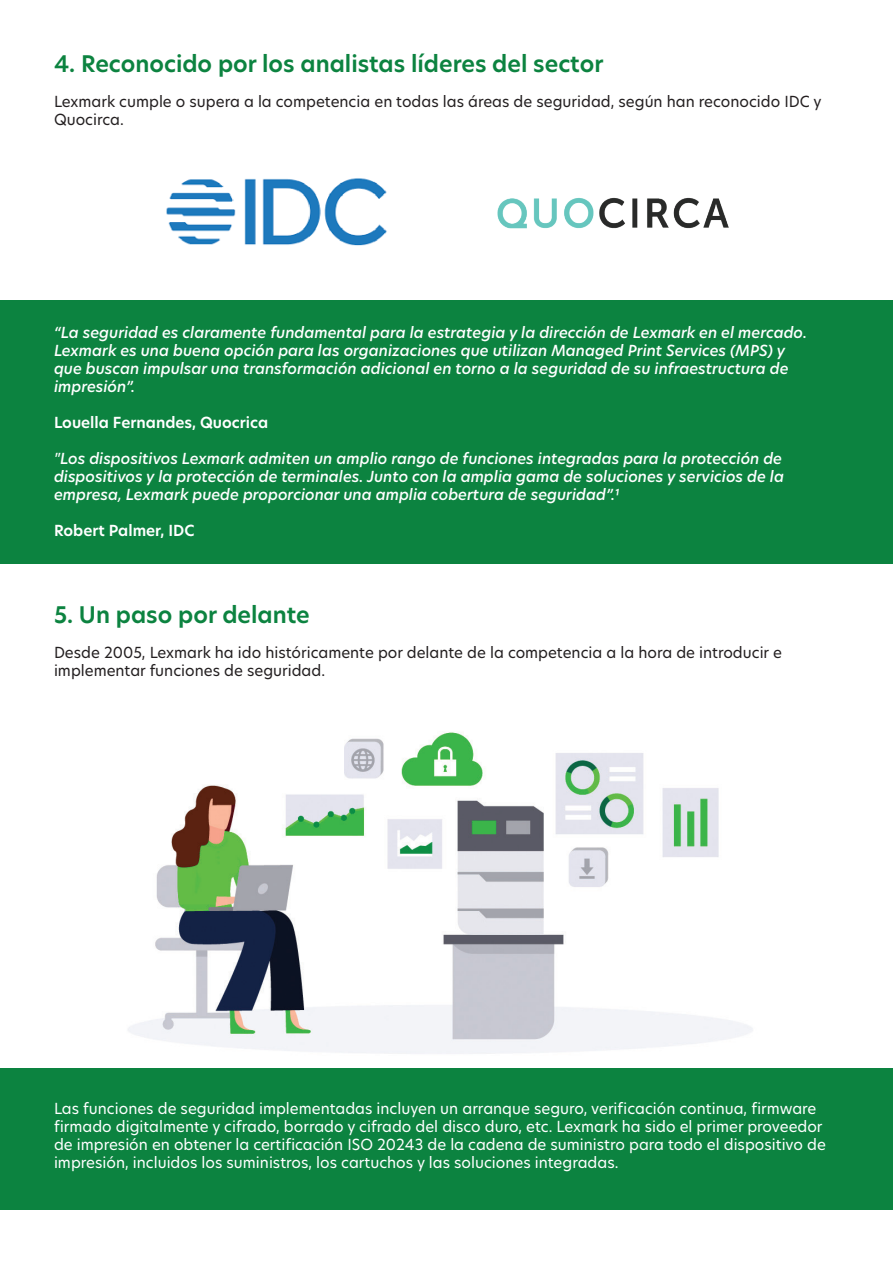
<style>
.page{position:relative;width:893px;height:1263px;background:#fff}
.page>*{position:absolute;margin:0;border:0;box-sizing:border-box;transform-origin:0 0}
.t1{font:600 22.5px "TP Hero";color:#0c8340}
.t2{font:italic 500 15px/18px "TP Hero";color:#fff}
.t3{font:15px/18px "TP Hero";color:#fff}
.t4{font:15px/18px "TP Hero";color:#231f20}
.t5{font:600 15px "TP Hero";color:#fff}
</style>
<div class="page">
<div style="left:0;top:300px;width:893px;height:264px;background:#0c8340"></div>
<div style="left:0;top:1068px;width:893px;height:141px;background:#0c8340"></div>
<img style="left:128px;top:732px;width:625px;height:322px">
<img style="left:166px;top:178px;width:221px;height:68px">
<img style="left:497px;top:197px;width:232px;height:32px">
<h1 class="t1" style="left:54px;top:49px;width:551px">4. Reconocido por los analistas líderes del sector</h1>
<p class="t4" style="left:54px;top:92px;width:769px">Lexmark cumple o supera a la competencia en todas las áreas de seguridad, según han reconocido IDC y<br>Quocirca.</p>
<p class="t2" style="left:54px;top:323px;width:754px">“La seguridad es claramente fundamental para la estrategia y la dirección de Lexmark en el mercado.<br>Lexmark es una buena opción para las organizaciones que utilizan Managed Print Services (MPS) y que buscan impulsar una transformación adicional en torno a la seguridad de su infraestructura de impresión”.</p>
<p class="t5" style="left:54px;top:412px;width:216px">Louella Fernandes, Quocrica</p>
<p class="t2" style="left:54px;top:449px;width:731px">"Los dispositivos Lexmark admiten un amplio rango de funciones integradas para la protección de dispositivos y la protección de terminales. Junto con la amplia gama de soluciones y servicios de la empresa, Lexmark puede proporcionar una amplia cobertura de seguridad”.¹</p>
<p class="t5" style="left:54px;top:520px;width:142px">Robert Palmer, IDC</p>
<h1 class="t1" style="left:54px;top:599px;width:257px">5. Un paso por delante</h1>
<p class="t4" style="left:54px;top:643px;width:729px">Desde 2005, Lexmark ha ido históricamente por delante de la competencia a la hora de introducir e implementar funciones de seguridad.</p>
<p class="t3" style="left:54px;top:1099px;width:773px">Las funciones de seguridad implementadas incluyen un arranque seguro, verificación continua, firmware firmado digitalmente y cifrado, borrado y cifrado del disco duro, etc. Lexmark ha sido el primer proveedor de impresión en obtener la certificación ISO 20243 de la cadena de suministro para todo el dispositivo de impresión, incluidos los suministros, los cartuchos y las soluciones integradas.</p>
</div>
